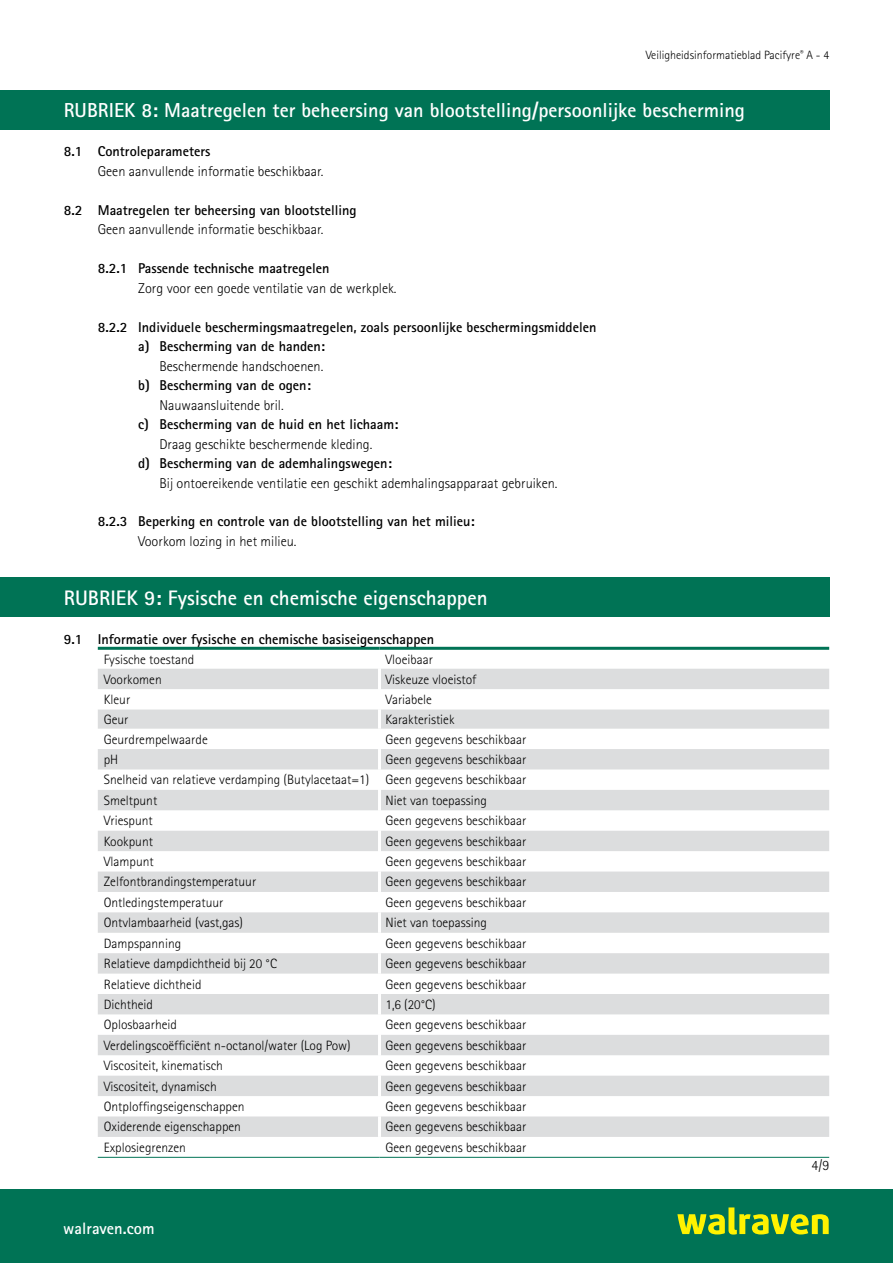
<style>
.page{position:relative;width:893px;height:1263px;background:#fff}
.page>*{position:absolute;margin:0;border:0;box-sizing:border-box;transform-origin:0 0}
.t1{font:700 21px "Rotis Sans Serif Std";color:#fff}
.t2{font:700 20.25px "Rotis Sans Serif Std";color:#fff}
.t3{font:700 16.5px "Rotis Sans Serif Std";color:#fff}
.t4{font:700 14.25px/19.5px "Rotis Sans Serif Std";color:#000}
.t5{font:300 14.25px "Rotis Sans Serif Std";color:#000}
.t6{font:300 13.5px/20.4px "Rotis Sans Serif Std";color:#000;text-align:justify}
.t7{font:300 12px "Rotis Sans Serif Std";color:#000}
</style>
<div class="page">
<div style="left:0;top:1189px;width:893px;height:74px;background:#007355"></div>
<svg style="left:677px;top:1207px;width:152px;height:27px"></svg>
<svg style="left:98px;top:669px;width:731px;height:468px;fill:#dddedf"></svg>
<hr style="left:378px;top:669px;width:3px;height:20px;background:#fff">
<hr style="left:378px;top:689px;width:3px;height:20px;background:#fff">
<hr style="left:378px;top:709px;width:3px;height:20px;background:#fff">
<hr style="left:378px;top:729px;width:3px;height:20px;background:#fff">
<hr style="left:378px;top:749px;width:3px;height:20px;background:#fff">
<hr style="left:378px;top:769px;width:3px;height:21px;background:#fff">
<hr style="left:378px;top:790px;width:3px;height:20px;background:#fff">
<hr style="left:378px;top:810px;width:3px;height:21px;background:#fff">
<hr style="left:378px;top:831px;width:3px;height:20px;background:#fff">
<hr style="left:378px;top:851px;width:3px;height:20px;background:#fff">
<hr style="left:378px;top:871px;width:3px;height:21px;background:#fff">
<hr style="left:378px;top:892px;width:3px;height:20px;background:#fff">
<hr style="left:378px;top:912px;width:3px;height:21px;background:#fff">
<hr style="left:378px;top:933px;width:3px;height:20px;background:#fff">
<hr style="left:378px;top:953px;width:3px;height:20px;background:#fff">
<hr style="left:378px;top:973px;width:3px;height:21px;background:#fff">
<hr style="left:378px;top:994px;width:3px;height:20px;background:#fff">
<hr style="left:378px;top:1014px;width:3px;height:21px;background:#fff">
<hr style="left:378px;top:1035px;width:3px;height:20px;background:#fff">
<hr style="left:378px;top:1055px;width:3px;height:21px;background:#fff">
<hr style="left:378px;top:1076px;width:3px;height:20px;background:#fff">
<hr style="left:378px;top:1096px;width:3px;height:20px;background:#fff">
<hr style="left:378px;top:1116px;width:3px;height:21px;background:#fff">
<hr style="left:98px;top:647px;width:281px;height:3px;background:#007355">
<hr style="left:379px;top:647px;width:450px;height:3px;background:#007355">
<hr style="left:98px;top:1157px;width:281px;height:1px;background:#007355">
<hr style="left:379px;top:1157px;width:450px;height:1px;background:#007355">
<div style="left:0;top:90px;width:829px;height:40px;background:#007355"></div>
<div style="left:0;top:577px;width:829px;height:40px;background:#007355"></div>
<p class="t7" style="left:646px;top:48px;width:185px">Veiligheidsinformatieblad Pacifyre<sup>®</sup> A - 4</p>
<h2 class="t2" style="left:64px;top:97px;width:683px">RUBRIEK 8: Maatregelen ter beheersing van blootstelling/persoonlijke bescherming</h2>
<p class="t4" style="left:64px;top:141px;width:148px">8.1 Controleparameters</p>
<p class="t5" style="left:98px;top:163px;width:227px">Geen aanvullende informatie beschikbaar.</p>
<p class="t4" style="left:64px;top:200px;width:294px">8.2 Maatregelen ter beheersing van blootstelling</p>
<p class="t5" style="left:98px;top:221px;width:227px">Geen aanvullende informatie beschikbaar.</p>
<p class="t4" style="left:98px;top:258px;width:233px">8.2.1 Passende technische maatregelen</p>
<p class="t5" style="left:138px;top:280px;width:260px">Zorg voor een goede ventilatie van de werkplek.</p>
<p class="t4" style="left:138px;top:317px;width:460px;text-indent:-40px">8.2.2 Individuele beschermingsmaatregelen, zoals persoonlijke beschermingsmiddelen a) Bescherming van de handen:</p>
<p class="t5" style="left:159px;top:357px;width:165px">Beschermende handschoenen.</p>
<p class="t4" style="left:138px;top:375px;width:174px">b) Bescherming van de ogen:</p>
<p class="t5" style="left:159px;top:396px;width:126px">Nauwaansluitende bril.</p>
<p class="t4" style="left:138px;top:414px;width:262px">c) Bescherming van de huid en het lichaam:</p>
<p class="t5" style="left:159px;top:435px;width:214px">Draag geschikte beschermende kleding.</p>
<p class="t4" style="left:138px;top:453px;width:255px">d) Bescherming van de ademhalingswegen:</p>
<p class="t5" style="left:159px;top:474px;width:400px">Bij ontoereikende ventilatie een geschikt ademhalingsapparaat gebruiken.</p>
<p class="t4" style="left:98px;top:512px;width:379px">8.2.3 Beperking en controle van de blootstelling van het milieu:</p>
<p class="t5" style="left:138px;top:533px;width:160px">Voorkom lozing in het milieu.</p>
<h1 class="t1" style="left:64px;top:584px;width:425px">RUBRIEK 9: Fysische en chemische eigenschappen</h1>
<p class="t4" style="left:64px;top:629px;width:372px">9.1 Informatie over fysische en chemische basiseigenschappen</p>
<p class="t6" style="left:104px;top:649px;width:92px">Fysische toestand</p>
<p class="t6" style="left:385px;top:649px;width:49px">Vloeibaar</p>
<p class="t6" style="left:104px;top:669px;width:59px">Voorkomen</p>
<p class="t6" style="left:385px;top:669px;width:92px">Viskeuze vloeistof</p>
<p class="t6" style="left:104px;top:689px;width:28px">Kleur</p>
<p class="t6" style="left:385px;top:689px;width:48px">Variabele</p>
<p class="t6" style="left:104px;top:709px;width:26px">Geur</p>
<p class="t6" style="left:385px;top:709px;width:70px">Karakteristiek</p>
<p class="t6" style="left:104px;top:729px;width:105px">Geurdrempelwaarde</p>
<p class="t6" style="left:385px;top:729px;width:142px">Geen gegevens beschikbaar</p>
<p class="t6" style="left:104px;top:749px;width:16px">pH</p>
<p class="t6" style="left:104px;top:749px;width:424px;text-indent:282px">Geen gegevens beschikbaar Snelheid van relatieve verdamping (Butylacetaat=1) Geen gegevens beschikbaar Smeltpunt</p>
<p class="t6" style="left:385px;top:790px;width:103px">Niet van toepassing</p>
<p class="t6" style="left:104px;top:810px;width:50px">Vriespunt</p>
<p class="t6" style="left:385px;top:810px;width:142px">Geen gegevens beschikbaar</p>
<p class="t6" style="left:104px;top:831px;width:51px">Kookpunt</p>
<p class="t6" style="left:385px;top:831px;width:142px">Geen gegevens beschikbaar</p>
<p class="t6" style="left:104px;top:851px;width:51px">Vlampunt</p>
<p class="t6" style="left:385px;top:851px;width:142px">Geen gegevens beschikbaar</p>
<p class="t6" style="left:104px;top:872px;width:154px">Zelfontbrandingstemperatuur</p>
<p class="t6" style="left:385px;top:872px;width:142px">Geen gegevens beschikbaar</p>
<p class="t6" style="left:104px;top:892px;width:121px">Ontledingstemperatuur</p>
<p class="t6" style="left:385px;top:892px;width:142px">Geen gegevens beschikbaar</p>
<p class="t6" style="left:104px;top:912px;width:141px">Ontvlambaarheid (vast,gas)</p>
<p class="t6" style="left:385px;top:912px;width:103px">Niet van toepassing</p>
<p class="t6" style="left:104px;top:933px;width:79px">Dampspanning</p>
<p class="t6" style="left:385px;top:933px;width:142px">Geen gegevens beschikbaar</p>
<p class="t6" style="left:104px;top:953px;width:175px">Relatieve dampdichtheid bij 20 °C</p>
<p class="t6" style="left:385px;top:953px;width:142px">Geen gegevens beschikbaar</p>
<p class="t6" style="left:104px;top:974px;width:99px">Relatieve dichtheid</p>
<p class="t6" style="left:385px;top:974px;width:142px">Geen gegevens beschikbaar</p>
<p class="t6" style="left:104px;top:994px;width:51px">Dichtheid</p>
<p class="t6" style="left:385px;top:994px;width:52px">1,6 (20°C)</p>
<p class="t6" style="left:104px;top:1014px;width:75px">Oplosbaarheid</p>
<p class="t6" style="left:385px;top:1014px;width:142px">Geen gegevens beschikbaar</p>
<p class="t6" style="left:104px;top:1035px;width:248px">Verdelingscoëfficiënt n-octanol/water (Log Pow)</p>
<p class="t6" style="left:385px;top:1035px;width:142px">Geen gegevens beschikbaar</p>
<p class="t6" style="left:104px;top:1055px;width:121px">Viscositeit, kinematisch</p>
<p class="t6" style="left:385px;top:1055px;width:142px">Geen gegevens beschikbaar</p>
<p class="t6" style="left:104px;top:1076px;width:114px">Viscositeit, dynamisch</p>
<p class="t6" style="left:385px;top:1076px;width:142px">Geen gegevens beschikbaar</p>
<p class="t6" style="left:104px;top:1096px;width:142px">Ontploffingseigenschappen</p>
<p class="t6" style="left:385px;top:1096px;width:142px">Geen gegevens beschikbaar</p>
<p class="t6" style="left:104px;top:1117px;width:139px">Oxiderende eigenschappen</p>
<p class="t6" style="left:385px;top:1117px;width:142px">Geen gegevens beschikbaar</p>
<p class="t6" style="left:104px;top:1137px;width:84px">Explosiegrenzen</p>
<p class="t6" style="left:385px;top:1137px;width:142px">Geen gegevens beschikbaar</p>
<p class="t3" style="left:63px;top:1218px;width:93px">walraven.com</p>
<p class="t5" style="left:811px;top:1157px;width:19px">4/9</p>
</div>
